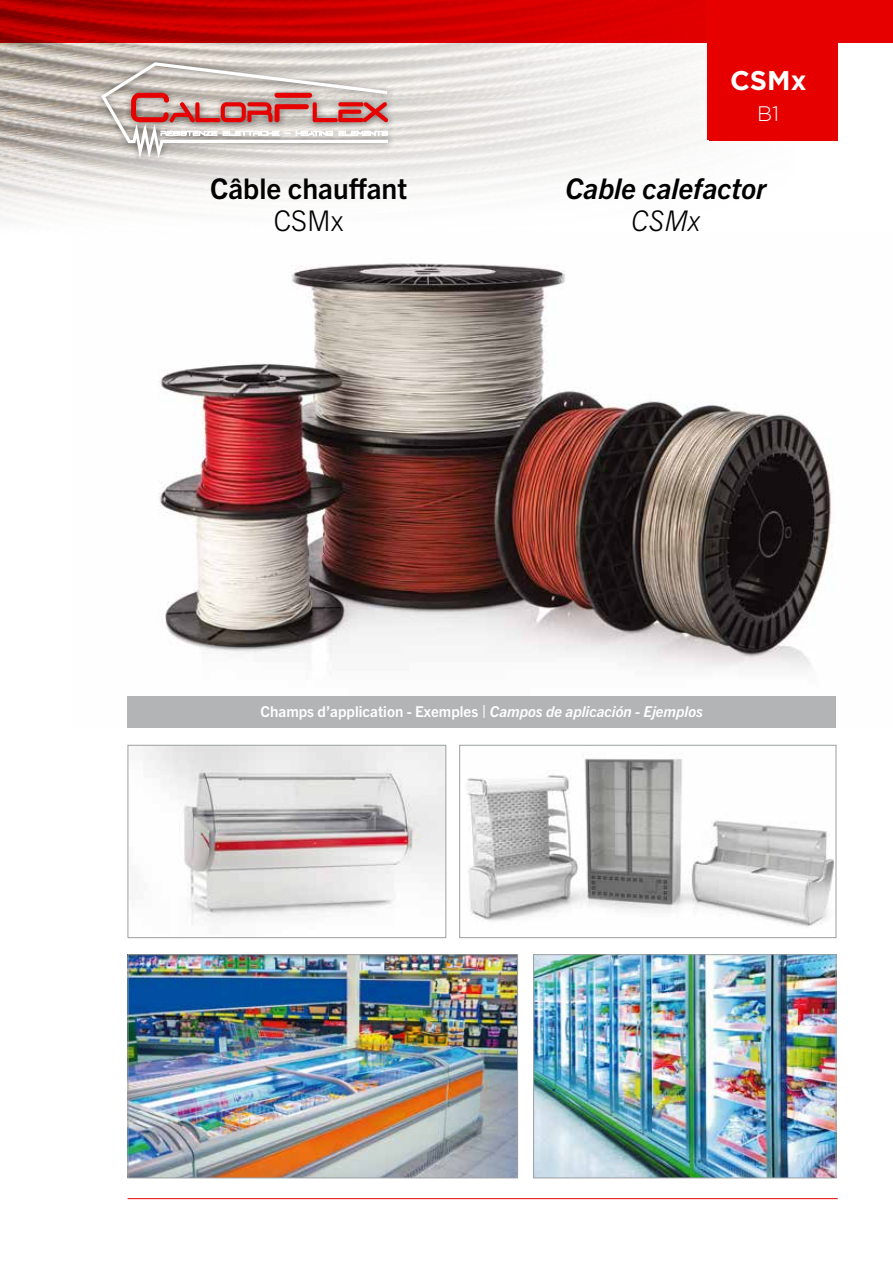
<style>
.page{position:relative;width:893px;height:1263px;background:#fff}
.page>*{position:absolute;margin:0;border:0;box-sizing:border-box;transform-origin:0 0}
.t1{font:italic 700 28.5px "Trade Gothic Next LT Pro";color:#000}
.t2{font:700 28.5px "Trade Gothic Next LT Pro";color:#000}
.t3{font:300 28.5px "Trade Gothic Next LT Pro";color:#000}
.t4{font:italic 300 28.5px "Trade Gothic Next LT Pro";color:#000}
.t5{font:700 27px "Gotham Pro";color:#fff}
.t6{font:300 21px "Gotham Pro";color:#fff}
.t7{font:700 15px "Trade Gothic Next LT Pro";color:#fff}
.s1{font-size:16.5px}
.s2{font-style:italic}
</style>
<div class="page">
<img style="left:127px;top:263px;width:706px;height:463px">
<img style="left:0;top:43px;width:838px;height:177px">
<div style="left:96px;top:57px;width:300px;height:109px;background:#000;opacity:.5"></div>
<svg style="left:101px;top:62px;width:287px;height:97px;background:#d1b9b4"></svg>
<svg style="left:0;top:0;width:893px;height:43px;background:#c90000"></svg>
<hr style="left:128px;top:1198px;width:710px;height:1px;background:#e60000">
<div style="left:128px;top:696px;width:708px;height:31px;background:#b2b4b6"></div>
<img style="left:143px;top:747px;width:301px;height:178px">
<div style="left:128px;top:745px;width:318px;height:193px;border:1px solid #9c9fa1"></div>
<img style="left:535px;top:956px;width:299px;height:220px">
<div style="left:533px;top:954px;width:303px;height:224px;border:1px solid #9c9fa1"></div>
<img style="left:130px;top:956px;width:386px;height:220px">
<div style="left:128px;top:954px;width:390px;height:224px;border:1px solid #9c9fa1"></div>
<img style="left:467px;top:754px;width:367px;height:173px">
<div style="left:459px;top:745px;width:377px;height:193px;border:1px solid #9c9fa1"></div>
<div style="left:707px;top:0;width:129px;height:140px;background:#e60000"></div>
<h1 class="t2" style="left:210px;top:169px;width:199px">Câble chauffant</h1>
<h1 class="t3" style="left:274px;top:200px;width:71px">CSMx</h1>
<h2 class="t5" style="left:730px;top:65px;width:78px">CSMx</h2>
<h3 class="t6" style="left:757px;top:102px;width:24px">B1</h3>
<h3 class="t6" style="left:771px;top:103px;width:14px">3</h3>
<h1 class="t1" style="left:565px;top:169px;width:202px">Cable calefactor</h1>
<h1 class="t4" style="left:631px;top:200px;width:71px">CSMx</h1>
<p class="t7" style="left:261px;top:701px;width:444px">Champs d’application - Exemples <span class="s1">|</span> <span class="s2">Campos de aplicación - Ejemplos</span></p>
</div>
